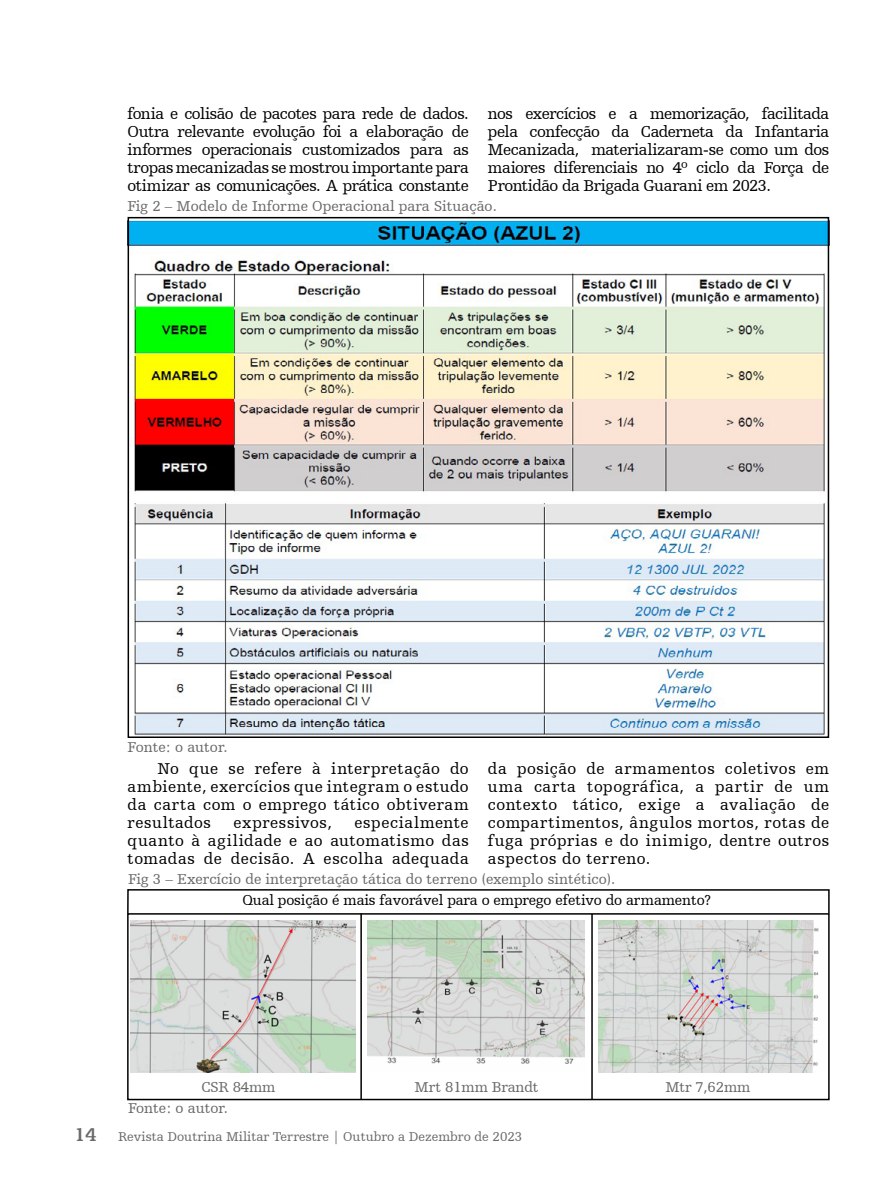
<style>
.page{position:relative;width:893px;height:1191px;background:#fff}
.page>*{position:absolute;margin:0;border:0;box-sizing:border-box;transform-origin:0 0}
.t1{font:16.5px/18px "Humanist Slabserif 712 BT";letter-spacing:.02em;color:#000;text-align:justify}
.t2{font:15px "Humanist Slabserif 712 BT";color:#696969}
.t3{font:15px "Humanist Slabserif 712 BT";letter-spacing:-.01em;color:#000}
.t4{font:13.35px "Humanist Slabserif 712 BT";color:#696969}
.s1{font-weight:700;font-size:19.5px}
</style>
<div class="page">
<img style="left:128px;top:216px;width:701px;height:519px">
<img style="left:130px;top:920px;width:225px;height:152px">
<div style="left:127px;top:913px;width:703px;height:187px;border:2px solid #000"></div>
<img style="left:367px;top:920px;width:217px;height:144px">
<img style="left:599px;top:921px;width:220px;height:151px">
<hr style="left:360px;top:913px;width:2px;height:186px;background:#000">
<hr style="left:591px;top:914px;width:2px;height:185px;background:#000">
<div style="left:127px;top:889px;width:703px;height:25px;border:2px solid #000"></div>
<p class="t1" style="left:128px;top:104px;width:343px">fonia e colisão de pacotes para rede de dados.<br>Outra relevante evolução foi a elaboração de informes operacionais customizados para as tropas mecanizadas se mostrou importante para otimizar as comunicações. A prática constante</p>
<p class="t1" style="left:488px;top:104px;width:343px">nos exercícios e a memorização, facilitada pela confecção da Caderneta da Infantaria Mecanizada, materializaram-se como um dos maiores diferenciais no 4º ciclo da Força de Prontidão da Brigada Guarani em 2023.</p>
<p class="t2" style="left:128px;top:197px;width:371px">Fig 2 – Modelo de Informe Operacional para Situação.</p>
<p class="t2" style="left:128px;top:737px;width:102px">Fonte: o autor.</p>
<p class="t1" style="left:128px;top:759px;width:343px;text-indent:30px">No que se refere à interpretação do ambiente, exercícios que integram o estudo da carta com o emprego tático obtiveram resultados</p>
<p class="t1" style="left:128px;top:813px;width:343px;text-indent:227px">especialmente quanto à agilidade e ao automatismo das tomadas de decisão. A escolha adequada</p>
<p class="t1" style="left:234px;top:813px;width:100px">expressivos,</p>
<p class="t1" style="left:488px;top:759px;width:343px">da posição de armamentos coletivos em uma carta topográfica, a partir de um contexto tático, exige a avaliação de compartimentos, ângulos mortos, rotas de fuga próprias e do inimigo, dentre outros aspectos do terreno.</p>
<p class="t2" style="left:128px;top:870px;width:489px">Fig 3 – Exercício de interpretação tática do terreno (exemplo sintético).</p>
<p class="t3" style="left:242px;top:891px;width:470px">Qual posição é mais favorável para o emprego efetivo do armamento?</p>
<p class="t2" style="left:201px;top:1077px;width:76px">CSR 84mm</p>
<p class="t2" style="left:128px;top:1098px;width:102px">Fonte: o autor.</p>
<p class="t2" style="left:415px;top:1077px;width:126px">Mrt 81mm Brandt</p>
<p class="t2" style="left:665px;top:1077px;width:87px">Mtr 7,62mm</p>
<p class="t4" style="left:75px;top:1128px;width:449px"><span class="s1">14</span> Revista Doutrina Militar Terrestre | Outubro a Dezembro de 2023</p>
</div>
